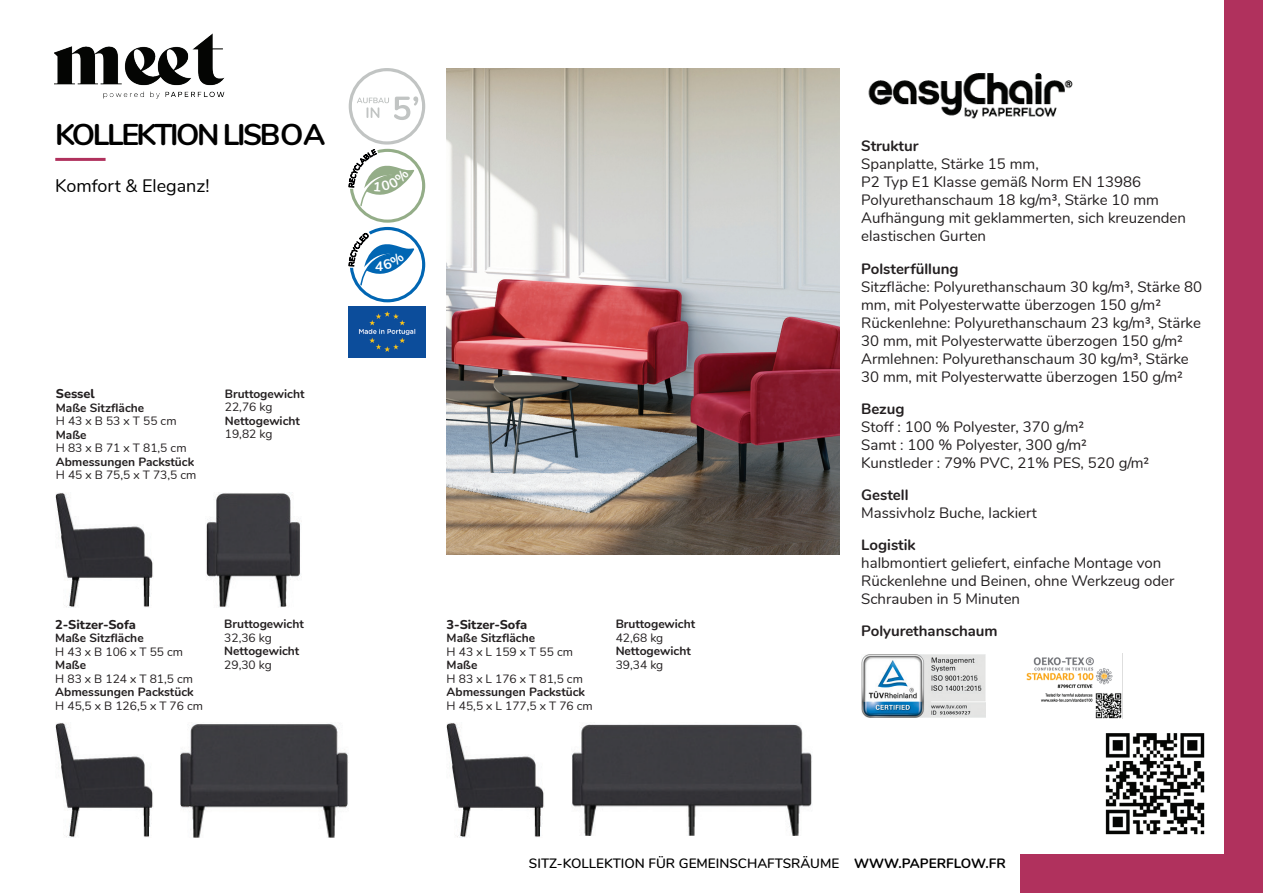
<style>
.page{position:relative;width:1263px;height:893px;background:#fff}
.page>*{position:absolute;margin:0;border:0;box-sizing:border-box;transform-origin:0 0}
.t1{font:700 30px "Nunito";letter-spacing:-.08em;color:#000}
.t2{font:18px "Nunito";color:#000}
.t3{font:15px/18px "Nunito";color:#231f20}
.t4{font:700 15px "Nunito";color:#231f20}
.t5{font:600 13.5px "Nunito";color:#000}
.t6{font:800 12.75px "Nunito";color:#231f20}
.t7{font:700 12px "Nunito";color:#231f20}
.t8{font:12px "Nunito";color:#231f20}
.s1{font-weight:700}
</style>
<div class="page">
<div style="left:1224px;top:0;width:39px;height:893px;background:#b0315d"></div>
<div style="left:1020px;top:854px;width:241px;height:39px;background:#b0315d"></div>
<img style="left:1105px;top:733px;width:100px;height:102px">
<img style="left:54px;top:34px;width:170px;height:65px">
<img style="left:868px;top:73px;width:205px;height:46px">
<img style="left:861px;top:655px;width:125px;height:62px">
<img style="left:1026px;top:657px;width:96px;height:62px">
<img style="left:348px;top:307px;width:77px;height:50px">
<img style="left:55px;top:723px;width:98px;height:115px">
<img style="left:447px;top:723px;width:97px;height:115px">
<img style="left:180px;top:723px;width:169px;height:115px">
<img style="left:572px;top:724px;width:240px;height:112px">
<img style="left:55px;top:492px;width:98px;height:115px">
<img style="left:206px;top:493px;width:95px;height:114px">
<img style="left:447px;top:68px;width:393px;height:486px">
<hr style="left:55px;top:158px;width:51px;height:3px;background:#b0315d">
<svg style="left:348px;top:68px;width:77px;height:234px"></svg>
<h1 class="t1" style="left:55px;top:113px;width:272px">KOLLEKTION LISBOA</h1>
<p class="t2" style="left:55px;top:172px;width:156px">Komfort &amp; Eleganz!</p>
<p class="t6" style="left:56px;top:385px;width:40px">Sessel</p>
<p class="t7" style="left:56px;top:399px;width:90px">Maße Sitzfläche</p>
<p class="t8" style="left:56px;top:412px;width:122px">H 43 x B 53 x T 55 cm</p>
<p class="t7" style="left:56px;top:426px;width:32px">Maße</p>
<p class="t8" style="left:56px;top:439px;width:132px">H 83 x B 71 x T 81,5 cm</p>
<p class="t7" style="left:56px;top:453px;width:140px">Abmessungen Packstück</p>
<p class="t8" style="left:56px;top:466px;width:142px">H 45 x B 75,5 x T 73,5 cm</p>
<p class="t7" style="left:225px;top:385px;width:81px">Bruttogewicht</p>
<p class="t8" style="left:225px;top:398px;width:49px">22,76 kg</p>
<p class="t7" style="left:225px;top:412px;width:77px">Nettogewicht</p>
<p class="t8" style="left:225px;top:425px;width:49px">19,82 kg</p>
<p class="t6" style="left:55px;top:616px;width:82px">2-Sitzer-Sofa</p>
<p class="t7" style="left:55px;top:629px;width:90px">Maße Sitzfläche</p>
<p class="t8" style="left:55px;top:643px;width:129px">H 43 x B 106 x T 55 cm</p>
<p class="t7" style="left:55px;top:656px;width:32px">Maße</p>
<p class="t8" style="left:55px;top:670px;width:139px">H 83 x B 124 x T 81,5 cm</p>
<p class="t7" style="left:55px;top:683px;width:140px">Abmessungen Packstück</p>
<p class="t8" style="left:55px;top:697px;width:149px">H 45,5 x B 126,5 x T 76 cm</p>
<p class="t7" style="left:224px;top:615px;width:81px">Bruttogewicht</p>
<p class="t8" style="left:224px;top:629px;width:49px">32,36 kg</p>
<p class="t7" style="left:224px;top:642px;width:77px">Nettogewicht</p>
<p class="t8" style="left:224px;top:656px;width:49px">29,30 kg</p>
<p class="t4" style="left:861px;top:135px;width:59px">Struktur</p>
<p class="t3" style="left:861px;top:154px;width:326px">Spanplatte, Stärke 15 mm,<br>P2 Typ E1 Klasse gemäß Norm EN 13986<br>Polyurethanschaum 18 kg/m³, Stärke 10 mm Aufhängung mit geklammerten, sich kreuzenden elastischen Gurten</p>
<p class="t4" style="left:861px;top:257px;width:99px">Polsterfüllung</p>
<p class="t3" style="left:861px;top:276px;width:342px">Sitzfläche: Polyurethanschaum 30 kg/m³, Stärke 80 mm, mit Polyesterwatte überzogen 150 g/m²<br>Rückenlehne: Polyurethanschaum 23 kg/m³, Stärke 30 mm, mit Polyesterwatte überzogen 150 g/m²<br>Armlehnen: Polyurethanschaum 30 kg/m³, Stärke 30 mm, mit Polyesterwatte überzogen 150 g/m²</p>
<p class="t6" style="left:447px;top:616px;width:82px">3-Sitzer-Sofa</p>
<p class="t7" style="left:447px;top:629px;width:90px">Maße Sitzfläche</p>
<p class="t8" style="left:447px;top:643px;width:128px">H 43 x L 159 x T 55 cm</p>
<p class="t7" style="left:447px;top:656px;width:32px">Maße</p>
<p class="t8" style="left:447px;top:670px;width:138px">H 83 x L 176 x T 81,5 cm</p>
<p class="t7" style="left:447px;top:683px;width:140px">Abmessungen Packstück</p>
<p class="t8" style="left:447px;top:697px;width:148px">H 45,5 x L 177,5 x T 76 cm</p>
<p class="t7" style="left:616px;top:615px;width:81px">Bruttogewicht</p>
<p class="t8" style="left:616px;top:629px;width:49px">42,68 kg</p>
<p class="t7" style="left:616px;top:642px;width:77px">Nettogewicht</p>
<p class="t8" style="left:616px;top:656px;width:49px">39,34 kg</p>
<p class="t4" style="left:861px;top:397px;width:45px">Bezug</p>
<p class="t3" style="left:861px;top:417px;width:290px">Stoff : 100 % Polyester, 370 g/m²<br>Samt : 100 % Polyester, 300 g/m²<br>Kunstleder : 79% PVC, 21% PES, 520 g/m²</p>
<p class="t4" style="left:861px;top:484px;width:49px">Gestell</p>
<p class="t3" style="left:861px;top:503px;width:177px">Massivholz Buche, lackiert</p>
<p class="t4" style="left:861px;top:534px;width:56px">Logistik</p>
<p class="t3" style="left:861px;top:553px;width:315px">halbmontiert geliefert, einfache Montage von<br>Rückenlehne und Beinen, ohne Werkzeug oder<br>Schrauben in 5 Minuten</p>
<p class="t4" style="left:861px;top:620px;width:138px">Polyurethanschaum</p>
<p class="t5" style="left:529px;top:853px;width:478px">SITZ-KOLLEKTION FÜR GEMEINSCHAFTSRÄUME <span class="s1">WWW.PAPERFLOW.FR</span></p>
</div>
